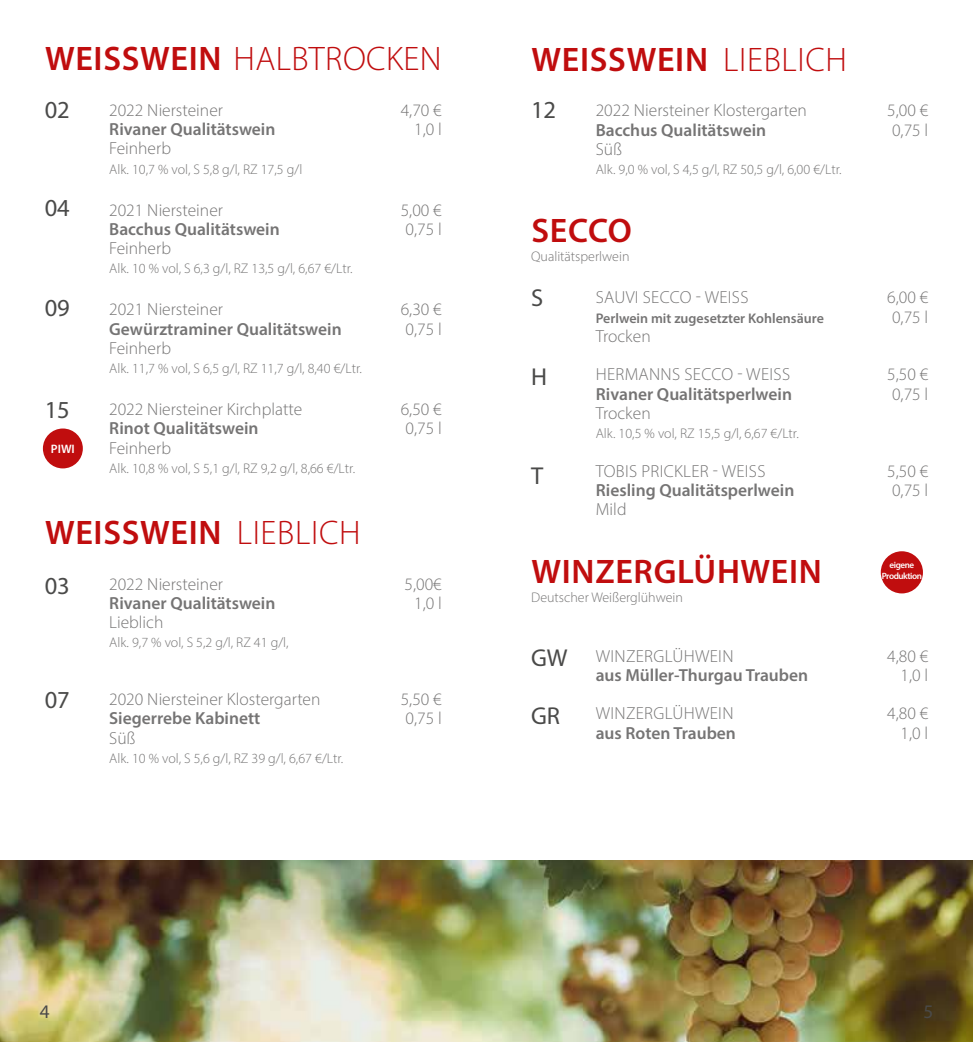
<style>
.page{position:relative;width:973px;height:1042px;background:#fff}
.page>*{position:absolute;margin:0;border:0;box-sizing:border-box;transform-origin:0 0}
.t1{font:600 34.12px "Myriad Pro";letter-spacing:.02em;color:#c00d0e}
.t2{font:300 34.12px "Myriad Pro";letter-spacing:.01em;color:#c00d0e}
.t3{font:24.5px "Myriad Pro";color:#4a4a49}
.t4{font:19.25px "Myriad Pro";color:#4a4a49}
.t5{font:300 17.5px "Myriad Pro";color:#757474}
.t6{font:600 17.5px "Myriad Pro";color:#757474}
.t7{font:300 17.5px "Myriad Pro";letter-spacing:.02em;color:#757474}
.t8{font:300 14px "Myriad Pro";color:#757474}
.t9{font:600 14px "Myriad Pro";color:#757474}
.t10{font:600 12.25px "Myriad Pro";color:#fff}
.t11{font:600 9.1px/10.5px "Myriad Pro";letter-spacing:-.05em;color:#fff;text-align:center}
.s1{font-weight:600}
.s2{font-weight:300}
</style>
<div class="page">
<img style="left:0;top:861px;width:972px;height:181px">
<div style="left:880px;top:551px;width:42px;height:42px;background:#c00d0e;border-radius:50%"></div>
<div style="left:43px;top:428px;width:40px;height:40px;background:#c00d0e;border-radius:50%"></div>
<h1 class="t2" style="left:45px;top:38px;width:398px"><span class="s1">WEISSWEIN</span> HALBTROCKEN</h1>
<p class="t5" style="left:109px;top:99px;width:115px">2022 Niersteiner</p>
<p class="t5" style="left:400px;top:99px;width:43px">4,70 €</p>
<p class="t6" style="left:109px;top:118px;width:168px">Rivaner Qualitätswein</p>
<p class="t5" style="left:414px;top:119px;width:29px">1,0 l</p>
<p class="t5" style="left:109px;top:138px;width:63px">Feinherb</p>
<p class="t8" style="left:109px;top:160px;width:194px">Alk. 10,7 % vol, S 5,8 g/l, RZ 17,5 g/l</p>
<p class="t5" style="left:109px;top:199px;width:115px">2021 Niersteiner</p>
<p class="t5" style="left:400px;top:199px;width:43px">5,00 €</p>
<p class="t6" style="left:109px;top:218px;width:172px">Bacchus Qualitätswein</p>
<p class="t5" style="left:405px;top:218px;width:38px">0,75 l</p>
<p class="t5" style="left:109px;top:238px;width:63px">Feinherb</p>
<p class="t8" style="left:109px;top:260px;width:245px">Alk. 10 % vol, S 6,3 g/l, RZ 13,5 g/l, 6,67 €/Ltr.</p>
<p class="t5" style="left:109px;top:299px;width:115px">2021 Niersteiner</p>
<p class="t5" style="left:400px;top:299px;width:43px">6,30 €</p>
<p class="t6" style="left:109px;top:317px;width:234px">Gewürztraminer Qualitätswein</p>
<p class="t5" style="left:405px;top:318px;width:38px">0,75 l</p>
<p class="t5" style="left:109px;top:337px;width:63px">Feinherb</p>
<p class="t8" style="left:109px;top:360px;width:254px">Alk. 11,7 % vol, S 6,5 g/l, RZ 11,7 g/l, 8,40 €/Ltr.</p>
<p class="t5" style="left:109px;top:399px;width:194px">2022 Niersteiner Kirchplatte</p>
<p class="t5" style="left:400px;top:399px;width:43px">6,50 €</p>
<p class="t6" style="left:109px;top:417px;width:151px">Rinot Qualitätswein</p>
<p class="t5" style="left:405px;top:418px;width:38px">0,75 l</p>
<p class="t5" style="left:109px;top:437px;width:63px">Feinherb</p>
<p class="t8" style="left:109px;top:460px;width:247px">Alk. 10,8 % vol, S 5,1 g/l, RZ 9,2 g/l, 8,66 €/Ltr.</p>
<h2 class="t3" style="left:45px;top:95px;width:27px">02</h2>
<h2 class="t3" style="left:45px;top:193px;width:27px">04</h2>
<h2 class="t3" style="left:45px;top:293px;width:27px">09</h2>
<h2 class="t3" style="left:45px;top:394px;width:27px">15</h2>
<p class="t10" style="left:51px;top:441px;width:25px">PIWI</p>
<h1 class="t1" style="left:45px;top:511px;width:317px">WEISSWEIN <span class="s2">LIEBLICH</span></h1>
<p class="t5" style="left:109px;top:573px;width:115px">2022 Niersteiner</p>
<p class="t5" style="left:404px;top:573px;width:39px">5,00€</p>
<p class="t6" style="left:109px;top:592px;width:168px">Rivaner Qualitätswein</p>
<p class="t5" style="left:414px;top:592px;width:29px">1,0 l</p>
<p class="t5" style="left:109px;top:612px;width:56px">Lieblich</p>
<p class="t8" style="left:109px;top:634px;width:181px">Alk. 9,7 % vol, S 5,2 g/l, RZ 41 g/l,</p>
<h2 class="t3" style="left:45px;top:571px;width:27px">03</h2>
<h2 class="t3" style="left:45px;top:685px;width:27px">07</h2>
<p class="t5" style="left:109px;top:689px;width:213px">2020 Niersteiner Klostergarten</p>
<p class="t5" style="left:400px;top:689px;width:43px">5,50 €</p>
<p class="t6" style="left:109px;top:707px;width:153px">Siegerrebe Kabinett</p>
<p class="t5" style="left:405px;top:708px;width:38px">0,75 l</p>
<p class="t5" style="left:109px;top:727px;width:28px">Süß</p>
<p class="t8" style="left:109px;top:750px;width:236px">Alk. 10 % vol, S 5,6 g/l, RZ 39 g/l, 6,67 €/Ltr.</p>
<h1 class="t1" style="left:531px;top:38px;width:317px">WEISSWEIN <span class="s2">LIEBLICH</span></h1>
<p class="t5" style="left:595px;top:100px;width:213px">2022 Niersteiner Klostergarten</p>
<p class="t5" style="left:887px;top:100px;width:43px">5,00 €</p>
<p class="t6" style="left:595px;top:119px;width:172px">Bacchus Qualitätswein</p>
<p class="t5" style="left:891px;top:119px;width:38px">0,75 l</p>
<p class="t5" style="left:595px;top:139px;width:28px">Süß</p>
<p class="t8" style="left:595px;top:161px;width:247px">Alk. 9,0 % vol, S 4,5 g/l, RZ 50,5 g/l, 6,00 €/Ltr.</p>
<h2 class="t3" style="left:531px;top:95px;width:27px">12</h2>
<h1 class="t1" style="left:531px;top:209px;width:102px">SECCO</h1>
<p class="t8" style="left:531px;top:248px;width:100px">Qualitätsperlwein</p>
<p class="t7" style="left:595px;top:287px;width:154px">SAUVI SECCO - WEISS</p>
<p class="t5" style="left:887px;top:287px;width:43px">6,00 €</p>
<p class="t9" style="left:595px;top:309px;width:230px">Perlwein mit zugesetzter Kohlensäure</p>
<p class="t5" style="left:891px;top:306px;width:38px">0,75 l</p>
<p class="t5" style="left:595px;top:325px;width:56px">Trocken</p>
<p class="t7" style="left:595px;top:364px;width:196px">HERMANNS SECCO - WEISS</p>
<p class="t5" style="left:887px;top:364px;width:43px">5,50 €</p>
<p class="t6" style="left:595px;top:382px;width:198px">Rivaner Qualitätsperlwein</p>
<p class="t5" style="left:891px;top:383px;width:38px">0,75 l</p>
<p class="t5" style="left:595px;top:402px;width:56px">Trocken</p>
<p class="t8" style="left:595px;top:425px;width:204px">Alk. 10,5 % vol, RZ 15,5 g/l, 6,67 €/Ltr.</p>
<p class="t7" style="left:595px;top:460px;width:171px">TOBIS PRICKLER - WEISS</p>
<p class="t5" style="left:887px;top:460px;width:43px">5,50 €</p>
<p class="t6" style="left:595px;top:479px;width:200px">Riesling Qualitätsperlwein</p>
<p class="t5" style="left:891px;top:479px;width:38px">0,75 l</p>
<p class="t5" style="left:595px;top:499px;width:32px">Mild</p>
<h1 class="t1" style="left:531px;top:550px;width:292px">WINZERGLÜHWEIN</h1>
<p class="t8" style="left:531px;top:589px;width:153px">Deutscher Weißerglühwein</p>
<h2 class="t3" style="left:531px;top:282px;width:14px">S</h2>
<h2 class="t3" style="left:531px;top:362px;width:17px">H</h2>
<h2 class="t3" style="left:531px;top:461px;width:14px">T</h2>
<p class="t11" style="left:881px;top:559px;width:42px">eigene<br>Produktion</p>
<h2 class="t3" style="left:531px;top:643px;width:38px">GW</h2>
<h2 class="t3" style="left:531px;top:701px;width:31px">GR</h2>
<p class="t7" style="left:595px;top:645px;width:139px">WINZERGLÜHWEIN</p>
<p class="t5" style="left:887px;top:645px;width:43px">4,80 €</p>
<p class="t6" style="left:595px;top:664px;width:214px">aus Müller-Thurgau Trauben</p>
<p class="t5" style="left:900px;top:664px;width:29px">1,0 l</p>
<p class="t7" style="left:595px;top:703px;width:139px">WINZERGLÜHWEIN</p>
<p class="t5" style="left:887px;top:703px;width:43px">4,80 €</p>
<p class="t6" style="left:595px;top:721px;width:142px">aus Roten Trauben</p>
<p class="t5" style="left:900px;top:722px;width:29px">1,0 l</p>
<h3 class="t4" style="left:40px;top:1000px;width:11px">4</h3>
<h3 class="t4" style="left:923px;top:1000px;width:11px">5</h3>
</div>
